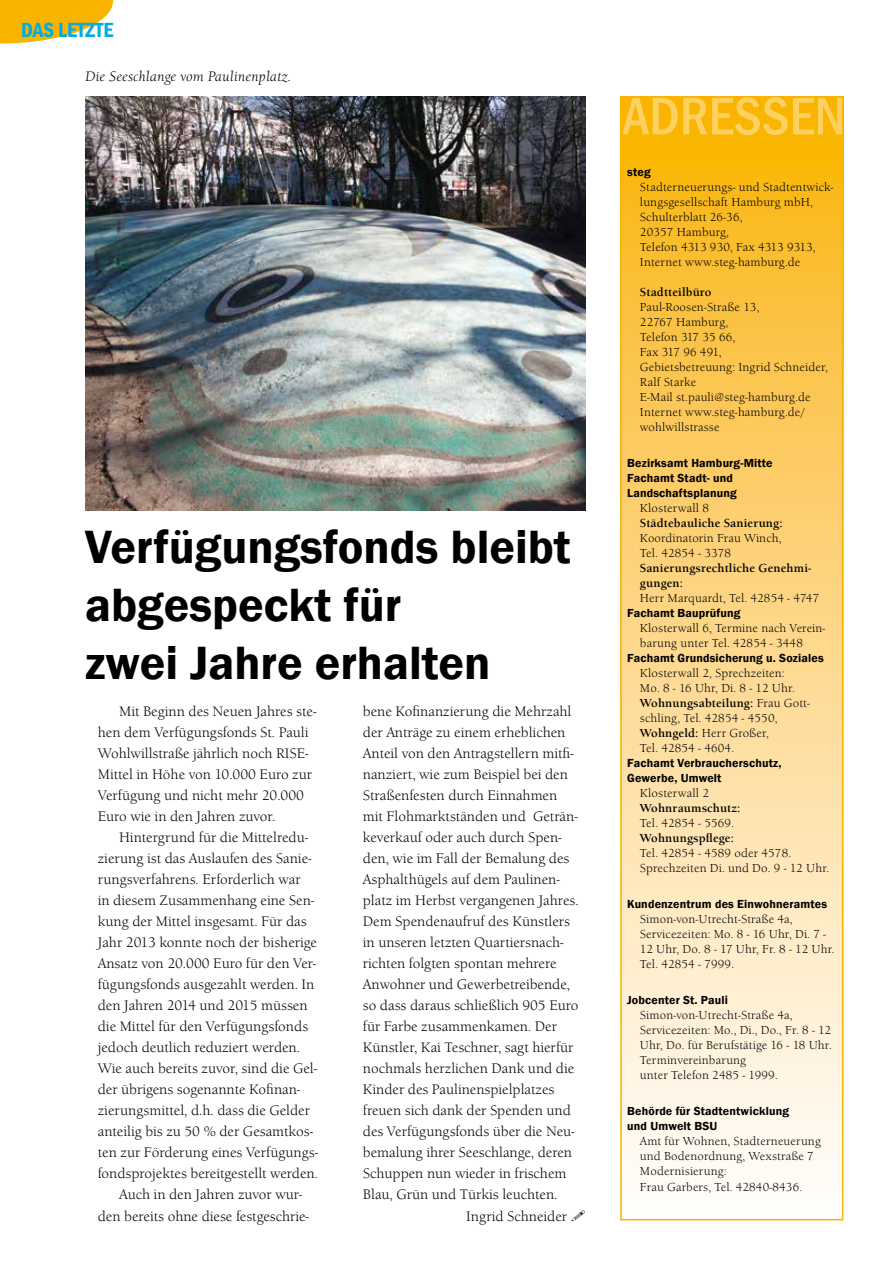
<style>
.page{position:relative;width:893px;height:1263px;background:#fff}
.page>*{position:absolute;margin:0;border:0;box-sizing:border-box;transform-origin:0 0}
.t1{font:500 condensed 54.75px "Franklin Gothic";color:#fed060}
.t2{font:600 48px/57.6px "Franklin Gothic";color:#000}
.t3{font:600 condensed 21px "Franklin Gothic";color:#00ace5}
.t4{font:14.25px/21px "Berkeley Old Style EF";color:#000}
.t5{font:italic 14.25px "Berkeley Old Style EF";letter-spacing:.01em;color:#000}
.t6{font:12px/15px "Berkeley Old Style EF";letter-spacing:.015em;color:#000}
.t7{font:600 12px/15px "Franklin Gothic";letter-spacing:.01em;color:#000}
.t8{font:700 12px/15px "Berkeley Old Style EF";letter-spacing:.015em;color:#000}
.s1{font-weight:700}
</style>
<div class="page">
<svg style="left:0;top:0;width:113px;height:44px"></svg>
<svg style="left:623px;top:99px;width:217px;height:1076px"></svg>
<div style="left:620px;top:96px;width:223px;height:1124px;border:2px solid #f9b400"></div>
<img style="left:85px;top:96px;width:500px;height:414px">
<h3 class="t3" style="left:21px;top:16px;width:94px">DAS LETZTE</h3>
<p class="t5" style="left:85px;top:68px;width:208px">Die Seeschlange vom Paulinenplatz.</p>
<h2 class="t2" style="left:85px;top:519px;width:487px">Verfügungsfonds bleibt abgespeckt für<br>zwei Jahre erhalten</h2>
<p class="t4" style="left:363px;top:701px;width:210px">bene Kofinanzierung die Mehrzahl</p>
<p class="t4" style="left:363px;top:722px;width:204px">der Anträge zu einem erheblichen</p>
<p class="t4" style="left:363px;top:743px;width:212px">Anteil von den Antragstellern mitfi-</p>
<p class="t4" style="left:363px;top:764px;width:207px">nanziert, wie zum Beispiel bei den</p>
<p class="t4" style="left:363px;top:785px;width:196px">Straßenfesten durch Einnahmen</p>
<p class="t4" style="left:363px;top:806px;width:216px">mit Flohmarktständen und Geträn-</p>
<p class="t4" style="left:363px;top:827px;width:200px">keverkauf oder auch durch Spen-</p>
<p class="t4" style="left:363px;top:848px;width:208px">den, wie im Fall der Bemalung des</p>
<p class="t4" style="left:363px;top:869px;width:198px">Asphalthügels auf dem Paulinen-</p>
<p class="t4" style="left:363px;top:890px;width:217px">platz im Herbst vergangenen Jahres.</p>
<p class="t4" style="left:363px;top:911px;width:209px">Dem Spendenaufruf des Künstlers</p>
<p class="t4" style="left:363px;top:932px;width:202px">in unseren letzten Quartiersnach-</p>
<p class="t4" style="left:363px;top:953px;width:195px">richten folgten spontan mehrere</p>
<p class="t4" style="left:363px;top:974px;width:209px">Anwohner und Gewerbetreibende,</p>
<p class="t4" style="left:363px;top:995px;width:217px">so dass daraus schließlich 905 Euro</p>
<p class="t4" style="left:363px;top:1016px;width:196px">für Farbe zusammenkamen. Der</p>
<p class="t4" style="left:363px;top:1037px;width:212px">Künstler, Kai Teschner, sagt hierfür</p>
<p class="t4" style="left:363px;top:1058px;width:213px">nochmals herzlichen Dank und die</p>
<p class="t4" style="left:363px;top:1079px;width:193px">Kinder des Paulinenspielplatzes</p>
<p class="t4" style="left:363px;top:1100px;width:210px">freuen sich dank der Spenden und</p>
<p class="t4" style="left:363px;top:1121px;width:213px">des Verfügungsfonds über die Neu-</p>
<p class="t4" style="left:363px;top:1142px;width:211px">bemalung ihrer Seeschlange, deren</p>
<p class="t4" style="left:363px;top:1163px;width:205px">Schuppen nun wieder in frischem</p>
<p class="t4" style="left:363px;top:1184px;width:196px">Blau, Grün und Türkis leuchten.</p>
<p class="t4" style="left:466px;top:1205px;width:102px">Ingrid Schneider</p>
<p class="t4" style="left:98px;top:701px;width:220px;text-indent:21px">Mit Beginn des Neuen Jahres ste&shy;hen dem Verfügungsfonds St. Pauli<br>Wohlwillstraße jährlich noch RISE-<br>Mittel in Höhe von 10.000 Euro zur<br>Verfügung und nicht mehr 20.000<br>Euro wie in den Jahren zuvor.</p>
<p class="t4" style="left:119px;top:827px;width:191px">Hintergrund für die Mittelredu-</p>
<p class="t4" style="left:98px;top:848px;width:215px">zierung ist das Auslaufen des Sanie-</p>
<p class="t4" style="left:98px;top:869px;width:204px">rungsverfahrens. Erforderlich war</p>
<p class="t4" style="left:98px;top:890px;width:218px">in diesem Zusammenhang eine Sen-</p>
<p class="t4" style="left:98px;top:911px;width:210px">kung der Mittel insgesamt. Für das</p>
<p class="t4" style="left:98px;top:932px;width:221px">Jahr 2013 konnte noch der bisherige</p>
<p class="t4" style="left:98px;top:953px;width:220px">Ansatz von 20.000 Euro für den Ver-</p>
<p class="t4" style="left:98px;top:974px;width:218px">fügungsfonds ausgezahlt werden. In</p>
<p class="t4" style="left:98px;top:995px;width:211px">den Jahren 2014 und 2015 müssen</p>
<p class="t4" style="left:98px;top:1016px;width:212px">die Mittel für den Verfügungsfonds</p>
<p class="t4" style="left:98px;top:1037px;width:204px">jedoch deutlich reduziert werden.</p>
<p class="t4" style="left:98px;top:1058px;width:221px">Wie auch bereits zuvor, sind die Gel-</p>
<p class="t4" style="left:98px;top:1079px;width:204px">der übrigens sogenannte Kofinan-</p>
<p class="t4" style="left:98px;top:1100px;width:214px">zierungsmittel, d.h. dass die Gelder</p>
<p class="t4" style="left:98px;top:1121px;width:217px">anteilig bis zu 50 % der Gesamtkos-</p>
<p class="t4" style="left:98px;top:1142px;width:222px">ten zur Förderung eines Verfügungs-</p>
<p class="t4" style="left:98px;top:1163px;width:222px">fondsprojektes bereitgestellt werden.</p>
<p class="t4" style="left:119px;top:1184px;width:185px">Auch in den Jahren zuvor wur-</p>
<p class="t4" style="left:98px;top:1205px;width:213px">den bereits ohne diese festgeschrie-</p>
<h1 class="t1" style="left:622px;top:80px;width:225px">ADRESSEN</h1>
<p class="t7" style="left:627px;top:165px;width:25px">steg</p>
<p class="t6" style="left:640px;top:180px;width:195px">Stadterneuerungs- und Stadtentwick&shy;lungsgesellschaft Hamburg mbH,<br>Schulterblatt 26-36,<br>20357 Hamburg,<br>Telefon 4313 930, Fax 4313 9313,<br>Internet www.steg-hamburg.de</p>
<p class="t8" style="left:640px;top:285px;width:73px">Stadtteilbüro</p>
<p class="t6" style="left:640px;top:300px;width:190px">Paul-Roosen-Straße 13,<br>22767 Hamburg,<br>Telefon 317 35 66,<br>Fax 317 96 491,<br>Gebietsbetreuung: Ingrid Schneider,<br>Ralf Starke<br>E-Mail st.pauli@steg-hamburg.de<br>Internet www.steg-hamburg.de/ wohlwillstrasse</p>
<p class="t7" style="left:627px;top:456px;width:147px">Bezirksamt Hamburg-Mitte<br>Fachamt Stadt- und<br>Landschaftsplanung</p>
<p class="t6" style="left:640px;top:501px;width:71px">Klosterwall 8</p>
<p class="t8" style="left:640px;top:516px;width:144px">Städtebauliche Sanierung:</p>
<p class="t6" style="left:640px;top:531px;width:143px">Koordinatorin Frau Winch,<br>Tel. 42854 - 3378</p>
<p class="t8" style="left:640px;top:561px;width:173px">Sanierungsrechtliche Genehmi&shy;gungen:</p>
<p class="t6" style="left:640px;top:591px;width:181px">Herr Marquardt, Tel. 42854 - 4747</p>
<p class="t7" style="left:627px;top:606px;width:115px">Fachamt Bauprüfung</p>
<p class="t6" style="left:640px;top:621px;width:187px">Klosterwall 6, Termine nach Verein&shy;barung unter Tel. 42854 - 3448</p>
<p class="t7" style="left:627px;top:651px;width:198px">Fachamt Grundsicherung u. Soziales</p>
<p class="t6" style="left:640px;top:666px;width:172px">Klosterwall 2, Sprechzeiten:<br>Mo. 8 - 16 Uhr, Di. 8 - 12 Uhr.<br><span class="s1">Wohnungsabteilung:</span> Frau Gott&shy;schling, Tel. 42854 - 4550,<br><span class="s1">Wohngeld:</span> Herr Großer,<br>Tel. 42854 - 4604.</p>
<p class="t7" style="left:627px;top:756px;width:156px">Fachamt Verbraucherschutz,<br>Gewerbe, Umwelt</p>
<p class="t6" style="left:640px;top:786px;width:71px">Klosterwall 2</p>
<p class="t8" style="left:640px;top:801px;width:102px">Wohnraumschutz:</p>
<p class="t6" style="left:640px;top:816px;width:96px">Tel. 42854 - 5569.</p>
<p class="t8" style="left:640px;top:831px;width:95px">Wohnungspflege:</p>
<p class="t6" style="left:640px;top:846px;width:191px">Tel. 42854 - 4589 oder 4578.<br>Sprechzeiten Di. und Do. 9 - 12 Uhr.</p>
<p class="t7" style="left:627px;top:897px;width:201px">Kundenzentrum des Einwohneramtes</p>
<p class="t6" style="left:640px;top:912px;width:196px">Simon-von-Utrecht-Straße 4a,<br>Servicezeiten: Mo. 8 - 16 Uhr, Di. 7 -<br>12 Uhr, Do. 8 - 17 Uhr, Fr. 8 - 12 Uhr.<br>Tel. 42854 - 7999.</p>
<p class="t7" style="left:627px;top:993px;width:102px">Jobcenter St. Pauli</p>
<p class="t6" style="left:640px;top:1008px;width:193px">Simon-von-Utrecht-Straße 4a,<br>Servicezeiten: Mo., Di., Do., Fr. 8 - 12<br>Uhr, Do. für Berufstätige 16 - 18 Uhr.<br>Terminvereinbarung<br>unter Telefon 2485 - 1999.</p>
<p class="t7" style="left:627px;top:1104px;width:163px">Behörde für Stadtentwicklung und Umwelt BSU</p>
<p class="t6" style="left:640px;top:1134px;width:183px">Amt für Wohnen, Stadterneuerung und Bodenordnung, Wexstraße 7<br>Modernisierung:<br>Frau Garbers, Tel. 42840-8436.</p>
</div>
